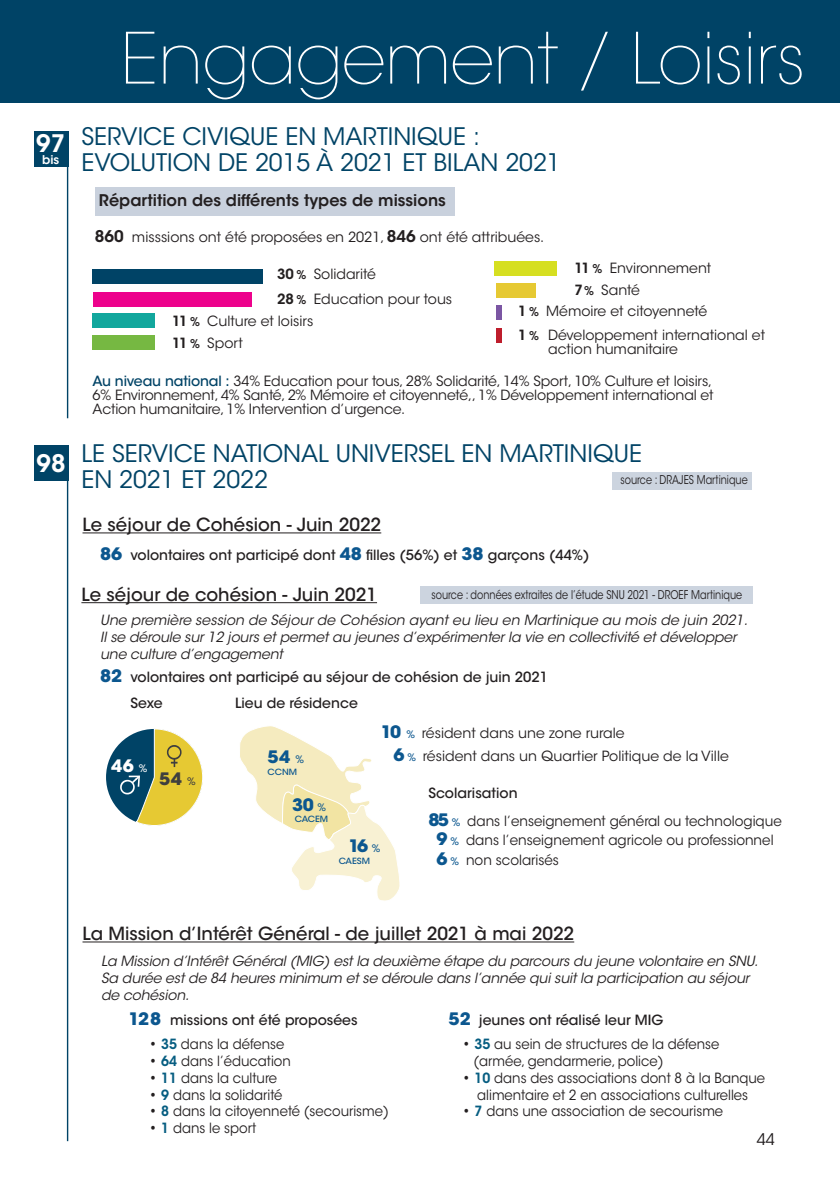
<style>
.page{position:relative;width:840px;height:1191px;background:#fff}
.page>*{position:absolute;margin:0;border:0;box-sizing:border-box;transform-origin:0 0}
.t1{font:200 70px "ITC Avant Garde Std";letter-spacing:-.01em;color:#fff}
.t2{font:24px "ITC Avant Garde Std";color:#004366}
.t3{font:600 24px "ITC Avant Garde Std";color:#fff}
.t4{font:500 18px "ITC Avant Garde Std";color:#231f20}
.t5{font:700 17px "ITC Avant Garde Std";color:#0c578f;scale:1.05 1}
.t6{font:700 17px "ITC Avant Garde Std";color:#fff;scale:1.05 1}
.t7{font:700 17px "ITC Avant Garde Std";color:#3e3e3f;scale:1.05 1}
.t8{font:600 16px "ITC Avant Garde Std";color:#231f20}
.t9{font:16px "ITC Avant Garde Std";color:#231f20}
.t10{font:14px "ITC Avant Garde Std";color:#231f20}
.t11{font:italic 14px "ITC Avant Garde Std";letter-spacing:-.01em;color:#231f20}
.t12{font:14px "ITC Avant Garde Std";color:#231f20;scale:.94 1}
.t13{font:500 14px "ITC Avant Garde Std";color:#231f20}
.t14{font:14px "ITC Avant Garde Std";color:#231f20;scale:.96 1}
.t15{font:12px "ITC Avant Garde Std";color:#231f20;scale:.8 1}
.t16{font:600 12px "ITC Avant Garde Std";color:#fff}
.t17{font:500 8.6px "ITC Avant Garde Std";color:#0c578f;scale:1.05 1}
.s1{font-weight:600;font-size:16px}
.s2{font-weight:600}
.s3{font-weight:600;font-size:12px}
.s4{font-weight:500;color:#004366}
.s5{font-weight:700;font-size:17px;color:#0c578f}
.s6{font-weight:500;font-size:10.2px}
.s7{font-weight:500;font-size:10.2px;color:#0c578f}
.s8{font-weight:600;color:#065d81}
</style>
<div class="page">
<div style="left:34px;top:445px;width:34px;height:35px;background:#004366"></div>
<hr style="left:67px;top:446px;width:1px;height:695px;background:#004366">
<div style="left:612px;top:472px;width:139px;height:17px;background:#ccd4df"></div>
<div style="left:420px;top:587px;width:331px;height:17px;background:#ccd4df"></div>
<hr style="left:82px;top:532px;width:299px;height:1px;background:#231f20">
<hr style="left:81px;top:602px;width:296px;height:1px;background:#231f20">
<svg style="left:240px;top:726px;width:160px;height:175px"></svg>
<div style="left:106px;top:729px;width:96px;height:96px;background:#004366;border-radius:50%"></div>
<svg style="left:120px;top:729px;width:83px;height:97px"></svg>
<hr style="left:82px;top:941px;width:492px;height:1px;background:#231f20">
<div style="left:0;top:0;width:839px;height:102px;background:#004366"></div>
<div style="left:34px;top:131px;width:34px;height:36px;background:#004366"></div>
<hr style="left:67px;top:132px;width:1px;height:286px;background:#004366">
<div style="left:93px;top:313px;width:62px;height:15px;background:#12a79d"></div>
<div style="left:93px;top:335px;width:62px;height:15px;background:#76b842"></div>
<div style="left:93px;top:292px;width:158px;height:15px;background:#ed028c"></div>
<div style="left:494px;top:261px;width:63px;height:14px;background:#d6df21"></div>
<div style="left:93px;top:269px;width:170px;height:15px;background:#004366"></div>
<div style="left:496px;top:305px;width:6px;height:15px;background:#7b56a3"></div>
<div style="left:496px;top:283px;width:40px;height:14px;background:#e6c933"></div>
<div style="left:496px;top:328px;width:6px;height:15px;background:#be1d2c"></div>
<div style="left:95px;top:187px;width:359px;height:29px;background:#c9d1dd"></div>
<p class="t3" style="left:36px;top:128px;width:30px">97</p>
<p class="t16" style="left:42px;top:152px;width:19px">bis</p>
<p class="t3" style="left:37px;top:448px;width:30px">98</p>
<p class="t1" style="left:120px;top:17px;width:686px">Engagement / Loisirs</p>
<p class="t2" style="left:81px;top:122px;width:400px">SERVICE CIVIQUE EN MARTINIQUE :</p>
<p class="t2" style="left:81px;top:148px;width:480px">EVOLUTION DE 2015 À 2021 ET BILAN 2021</p>
<p class="t8" style="left:99px;top:190px;width:348px">Répartition des différents types de missions</p>
<p class="t10" style="left:95px;top:228px;width:450px"><span class="s1">860</span> misssions ont été proposées en 2021, <span class="s1">846</span> ont été attribuées.</p>
<p class="t10" style="left:277px;top:266px;width:100px"><span class="s2">30</span> <span class="s3">%</span> Solidarité</p>
<p class="t10" style="left:574px;top:260px;width:138px"><span class="s2">11</span> <span class="s3">%</span> Environnement</p>
<p class="t10" style="left:277px;top:290px;width:177px"><span class="s2">28</span> <span class="s3">%</span> Education pour tous</p>
<p class="t10" style="left:172px;top:312px;width:142px"><span class="s2">11</span> <span class="s3">%</span> Culture et loisirs</p>
<p class="t10" style="left:172px;top:334px;width:72px"><span class="s2">11</span> <span class="s3">%</span> Sport</p>
<p class="t10" style="left:574px;top:282px;width:67px"><span class="s2">7</span><span class="s3">%</span> Santé</p>
<p class="t10" style="left:517px;top:327px;width:248px"><span class="s2">1</span> <span class="s3">%</span> Développement international et</p>
<p class="t10" style="left:547px;top:341px;width:131px">action humanitaire</p>
<p class="t10" style="left:517px;top:303px;width:191px"><span class="s2">1</span> <span class="s3">%</span> Mémoire et citoyenneté</p>
<p class="t10" style="left:92px;top:373px;width:620px"><span class="s4">Au niveau national :</span> 34% Education pour tous, 28% Solidarité, 14% Sport, 10% Culture et loisirs,</p>
<p class="t10" style="left:92px;top:387px;width:622px">6% Environnement, 4% Santé, 2% Mémoire et citoyenneté,, 1% Développement international et</p>
<p class="t10" style="left:92px;top:401px;width:314px">Action humanitaire, 1% Intervention d’urgence.</p>
<p class="t2" style="left:81px;top:439px;width:562px">LE SERVICE NATIONAL UNIVERSEL EN MARTINIQUE</p>
<p class="t2" style="left:81px;top:465px;width:188px">EN 2021 ET 2022</p>
<p class="t15" style="left:620px;top:472px;width:160px">source : DRAJES Martinique</p>
<p class="t4" style="left:82px;top:513px;width:300px">Le séjour de Cohésion - Juin 2022</p>
<p class="t13" style="left:100px;top:546px;width:490px"><span class="s5">86</span> volontaires ont participé dont <span class="s5">48</span> filles (56%) et <span class="s5">38</span> garçons (44%)</p>
<p class="t4" style="left:81px;top:583px;width:297px">Le séjour de cohésion - Juin 2021</p>
<p class="t15" style="left:431px;top:587px;width:389px">source : données extraites de l’étude SNU 2021 - DROEF Martinique</p>
<p class="t11" style="left:100px;top:612px;width:648px">Une première session de Séjour de Cohésion ayant eu lieu en Martinique au mois de juin 2021.</p>
<p class="t11" style="left:100px;top:628px;width:637px">Il se déroule sur 12 jours et permet au jeunes d’expérimenter la vie en collectivité et développer</p>
<p class="t11" style="left:100px;top:645px;width:184px">une culture d’engagement</p>
<p class="t13" style="left:100px;top:668px;width:449px"><span class="s5">82</span> volontaires ont participé au séjour de cohésion de juin 2021</p>
<p class="t13" style="left:130px;top:694px;width:34px">Sexe</p>
<p class="t13" style="left:235px;top:694px;width:124px">Lieu de résidence</p>
<p class="t6" style="left:111px;top:754px;width:36px">46 <span class="s6">%</span></p>
<p class="t7" style="left:159px;top:768px;width:36px">54 <span class="s6">%</span></p>
<p class="t5" style="left:267px;top:745px;width:36px">54 <span class="s6">%</span></p>
<p class="t17" style="left:267px;top:766px;width:30px">CCNM</p>
<p class="t5" style="left:292px;top:793px;width:34px">30 <span class="s6">%</span></p>
<p class="t10" style="left:380px;top:724px;width:245px"><span class="s5">10</span> <span class="s7">%</span> résident dans une zone rurale</p>
<p class="t10" style="left:393px;top:747px;width:336px"><span class="s5">6</span> <span class="s7">%</span> résident dans un Quartier Politique de la Ville</p>
<p class="t13" style="left:428px;top:784px;width:91px">Scolarisation</p>
<p class="t17" style="left:295px;top:813px;width:33px">CACEM</p>
<p class="t5" style="left:348px;top:834px;width:32px">16 <span class="s6">%</span></p>
<p class="t17" style="left:338px;top:855px;width:31px">CAESM</p>
<p class="t14" style="left:428px;top:812px;width:369px"><span class="s5">85</span> <span class="s7">%</span> dans l’enseignement général ou technologique</p>
<p class="t14" style="left:436px;top:831px;width:352px"><span class="s5">9</span> <span class="s7">%</span> dans l’enseignement agricole ou professionnel</p>
<p class="t14" style="left:436px;top:851px;width:129px"><span class="s5">6</span> <span class="s7">%</span> non scolarisés</p>
<p class="t4" style="left:82px;top:922px;width:493px">La Mission d’Intérêt Général - de juillet 2021 à mai 2022</p>
<p class="t11" style="left:101px;top:952px;width:658px">La Mission d’Intérêt Général (MIG) est la deuxième étape du parcours du jeune volontaire en SNU.</p>
<p class="t11" style="left:101px;top:969px;width:649px">Sa durée est de 84 heures minimum et se déroule dans l’année qui suit la participation au séjour</p>
<p class="t11" style="left:101px;top:986px;width:89px">de cohésion.</p>
<p class="t12" style="left:462px;top:1035px;width:275px"><span class="s2">•</span> <span class="s8">35</span> au sein de structures de la défense</p>
<p class="t12" style="left:473px;top:1052px;width:203px">(armée, gendarmerie, police)</p>
<p class="t12" style="left:462px;top:1069px;width:324px"><span class="s2">•</span> <span class="s8">10</span> dans des associations dont 8 à la Banque</p>
<p class="t12" style="left:477px;top:1086px;width:289px">alimentaire et 2 en associations culturelles</p>
<p class="t12" style="left:462px;top:1102px;width:279px"><span class="s2">•</span> <span class="s8">7</span> dans une association de secourisme</p>
<p class="t13" style="left:128px;top:1011px;width:230px"><span class="s5">128</span> missions ont été proposées</p>
<p class="t13" style="left:448px;top:1011px;width:216px"><span class="s5">52</span> jeunes ont réalisé leur MIG</p>
<p class="t12" style="left:149px;top:1035px;width:145px"><span class="s2">•</span> <span class="s8">35</span> dans la défense</p>
<p class="t12" style="left:149px;top:1052px;width:152px"><span class="s2">•</span> <span class="s8">64</span> dans l’éducation</p>
<p class="t12" style="left:149px;top:1069px;width:138px"><span class="s2">•</span> <span class="s8">11</span> dans la culture</p>
<p class="t12" style="left:149px;top:1086px;width:143px"><span class="s2">•</span> <span class="s8">9</span> dans la solidarité</p>
<p class="t12" style="left:149px;top:1102px;width:257px"><span class="s2">•</span> <span class="s8">8</span> dans la citoyenneté (secourisme)</p>
<p class="t12" style="left:149px;top:1119px;width:116px"><span class="s2">•</span> <span class="s8">1</span> dans le sport</p>
<p class="t9" style="left:756px;top:1129px;width:20px">44</p>
</div>
